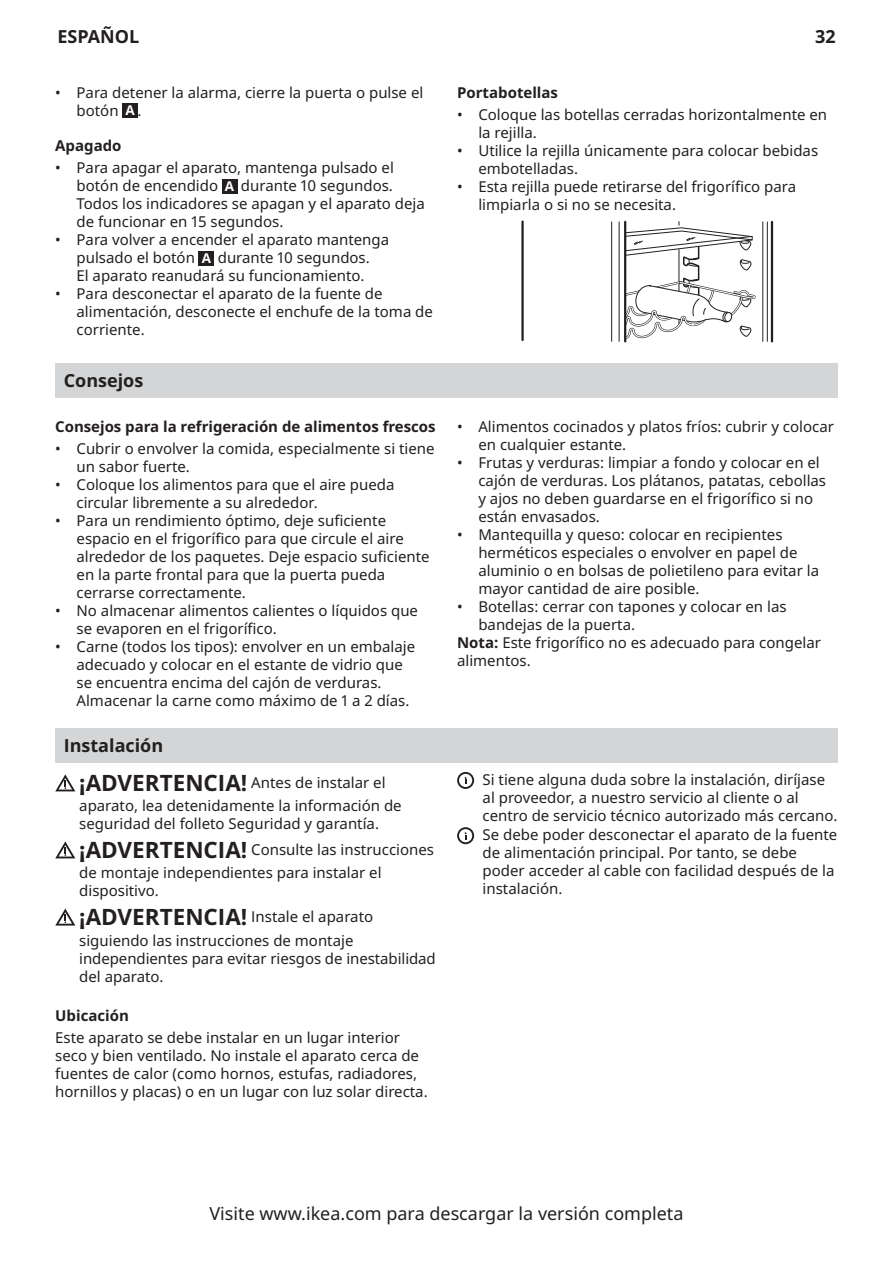
<style>
.page{position:relative;width:893px;height:1263px;background:#fff}
.page>*{position:absolute;margin:0;border:0;box-sizing:border-box;transform-origin:0 0}
.t1{font:18px "Noto IKEA Latin";color:#231f20}
.t2{font:700 18px "Noto IKEA Latin";color:#231f20}
.body_10pt{font:15px/18px "Noto IKEA Latin";color:#231f20}
.t3{font:700 15px "Noto IKEA Latin";color:#231f20}
.body_10pt-2{font:700 13.5px "Noto IKEA Latin";color:#fff}
.s1{font-weight:700;font-size:22.5px}
.s2{font-weight:700}
</style>
<div class="page">
<div style="left:122px;top:104px;width:15px;height:14px;background:#231f20"></div>
<div style="left:222px;top:179px;width:15px;height:14px;background:#231f20"></div>
<div style="left:199px;top:251px;width:15px;height:14px;background:#231f20"></div>
<hr style="left:611px;top:222px;width:1px;height:119px;background:#231f20">
<svg style="left:618px;top:222px;width:1px;height:119px"></svg>
<svg style="left:619px;top:220px;width:137px;height:123px"></svg>
<hr style="left:771px;top:222px;width:2px;height:119px;background:#231f20">
<hr style="left:767px;top:222px;width:1px;height:119px;background:#231f20">
<hr style="left:762px;top:222px;width:1px;height:119px;background:#231f20">
<hr style="left:521px;top:222px;width:3px;height:118px;background:#231f20">
<div style="left:55px;top:363px;width:783px;height:35px;background:#d4d5d6"></div>
<div style="left:55px;top:728px;width:783px;height:34px;background:#d4d5d6"></div>
<svg style="left:55px;top:774px;width:20px;height:17px"></svg>
<svg style="left:55px;top:841px;width:20px;height:17px"></svg>
<svg style="left:55px;top:908px;width:20px;height:17px"></svg>
<svg style="left:457px;top:772px;width:17px;height:17px"></svg>
<svg style="left:457px;top:827px;width:17px;height:17px"></svg>
<p class="t2" style="left:57px;top:24px;width:83px">ESPAÑOL</p>
<p class="t2" style="left:815px;top:24px;width:22px">32</p>
<p class="body_10pt" style="left:77px;top:83px;width:348px;text-indent:-21px">• Para detener la alarma, cierre la puerta o pulse el botón</p>
<p class="body_10pt-2" style="left:125px;top:101px;width:11px">A</p>
<p class="body_10pt" style="left:137px;top:101px;width:6px">.</p>
<h2 class="t3" style="left:55px;top:135px;width:68px">Apagado</h2>
<p class="body_10pt" style="left:77px;top:158px;width:319px;text-indent:-21px">• Para apagar el aparato, mantenga pulsado el botón de encendido</p>
<p class="body_10pt" style="left:77px;top:176px;width:350px;text-indent:164px">durante 10 segundos.<br>Todos los indicadores se apagan y el aparato deja de funcionar en 15 segundos.</p>
<p class="body_10pt" style="left:77px;top:230px;width:314px;text-indent:-21px">• Para volver a encender el aparato mantenga pulsado el botón</p>
<p class="body_10pt-2" style="left:225px;top:176px;width:11px">A</p>
<p class="body_10pt" style="left:77px;top:248px;width:295px;text-indent:141px">durante 10 segundos.<br>El aparato reanudará su funcionamiento.</p>
<p class="body_10pt" style="left:77px;top:284px;width:358px;text-indent:-21px">• Para desconectar el aparato de la fuente de alimentación, desconecte el enchufe de la toma de corriente.</p>
<p class="body_10pt-2" style="left:202px;top:248px;width:11px">A</p>
<h1 class="t2" style="left:64px;top:368px;width:81px">Consejos</h1>
<h2 class="t3" style="left:55px;top:416px;width:382px">Consejos para la refrigeración de alimentos frescos</h2>
<p class="body_10pt" style="left:77px;top:439px;width:360px;text-indent:-21px">• Cubrir o envolver la comida, especialmente si tiene un sabor fuerte.</p>
<p class="body_10pt" style="left:77px;top:475px;width:319px;text-indent:-21px">• Coloque los alimentos para que el aire pueda circular libremente a su alrededor.</p>
<p class="body_10pt" style="left:77px;top:511px;width:355px;text-indent:-21px">• Para un rendimiento óptimo, deje suficiente espacio en el frigorífico para que circule el aire alrededor de los paquetes. Deje espacio suficiente en la parte frontal para que la puerta pueda cerrarse correctamente.</p>
<p class="body_10pt" style="left:77px;top:601px;width:343px;text-indent:-21px">• No almacenar alimentos calientes o líquidos que se evaporen en el frigorífico.</p>
<p class="body_10pt" style="left:77px;top:637px;width:340px;text-indent:-21px">• Carne (todos los tipos): envolver en un embalaje adecuado y colocar en el estante de vidrio que se encuentra encima del cajón de verduras.<br>Almacenar la carne como máximo de 1 a 2 días.</p>
<h1 class="t2" style="left:64px;top:733px;width:101px">Instalación</h1>
<p class="body_10pt" style="left:79px;top:770px;width:324px;line-height:23.2px"><span class="s1">¡ADVERTENCIA!</span> Antes de instalar el aparato, lea detenidamente la información de</p>
<p class="body_10pt" style="left:79px;top:814px;width:301px">seguridad del folleto Seguridad y garantía.</p>
<p class="body_10pt" style="left:79px;top:837px;width:356px;line-height:23.2px"><span class="s1">¡ADVERTENCIA!</span> Consulte las instrucciones de montaje independientes para instalar el</p>
<p class="body_10pt" style="left:79px;top:881px;width:81px">dispositivo.</p>
<p class="body_10pt" style="left:79px;top:905px;width:295px;line-height:23.2px"><span class="s1">¡ADVERTENCIA!</span> Instale el aparato siguiendo las instrucciones de montaje</p>
<p class="body_10pt" style="left:79px;top:949px;width:358px">independientes para evitar riesgos de inestabilidad del aparato.</p>
<h2 class="t3" style="left:55px;top:1005px;width:75px">Ubicación</h2>
<p class="body_10pt" style="left:55px;top:1028px;width:374px">Este aparato se debe instalar en un lugar interior seco y bien ventilado. No instale el aparato cerca de fuentes de calor (como hornos, estufas, radiadores, hornillos y placas) o en un lugar con luz solar directa.</p>
<h2 class="t3" style="left:457px;top:82px;width:102px">Portabotellas</h2>
<p class="body_10pt" style="left:478px;top:105px;width:350px;text-indent:-21px">• Coloque las botellas cerradas horizontalmente en la rejilla.</p>
<p class="body_10pt" style="left:478px;top:141px;width:341px;text-indent:-21px">• Utilice la rejilla únicamente para colocar bebidas embotelladas.</p>
<p class="body_10pt" style="left:478px;top:177px;width:319px;text-indent:-21px">• Esta rejilla puede retirarse del frigorífico para limpiarla o si no se necesita.</p>
<p class="body_10pt" style="left:478px;top:417px;width:357px;text-indent:-21px">• Alimentos cocinados y platos fríos: cubrir y colocar en cualquier estante.</p>
<p class="body_10pt" style="left:478px;top:453px;width:349px;text-indent:-21px">• Frutas y verduras: limpiar a fondo y colocar en el cajón de verduras. Los plátanos, patatas, cebollas y ajos no deben guardarse en el frigorífico si no están envasados.</p>
<p class="body_10pt" style="left:478px;top:525px;width:342px;text-indent:-21px">• Mantequilla y queso: colocar en recipientes herméticos especiales o envolver en papel de aluminio o en bolsas de polietileno para evitar la mayor cantidad de aire posible.</p>
<p class="body_10pt" style="left:478px;top:597px;width:310px;text-indent:-21px">• Botellas: cerrar con tapones y colocar en las bandejas de la puerta.</p>
<p class="body_10pt" style="left:457px;top:633px;width:365px"><span class="s2">Nota:</span> Este frigorífico no es adecuado para congelar alimentos.</p>
<p class="body_10pt" style="left:483px;top:770px;width:356px">Si tiene alguna duda sobre la instalación, diríjase al proveedor, a nuestro servicio al cliente o al centro de servicio técnico autorizado más cercano.</p>
<p class="body_10pt" style="left:483px;top:825px;width:356px">Se debe poder desconectar el aparato de la fuente de alimentación principal. Por tanto, se debe poder acceder al cable con facilidad después de la instalación.</p>
<p class="t1" style="left:209px;top:1201px;width:476px">Visite www.ikea.com para descargar la versión completa</p>
</div>
